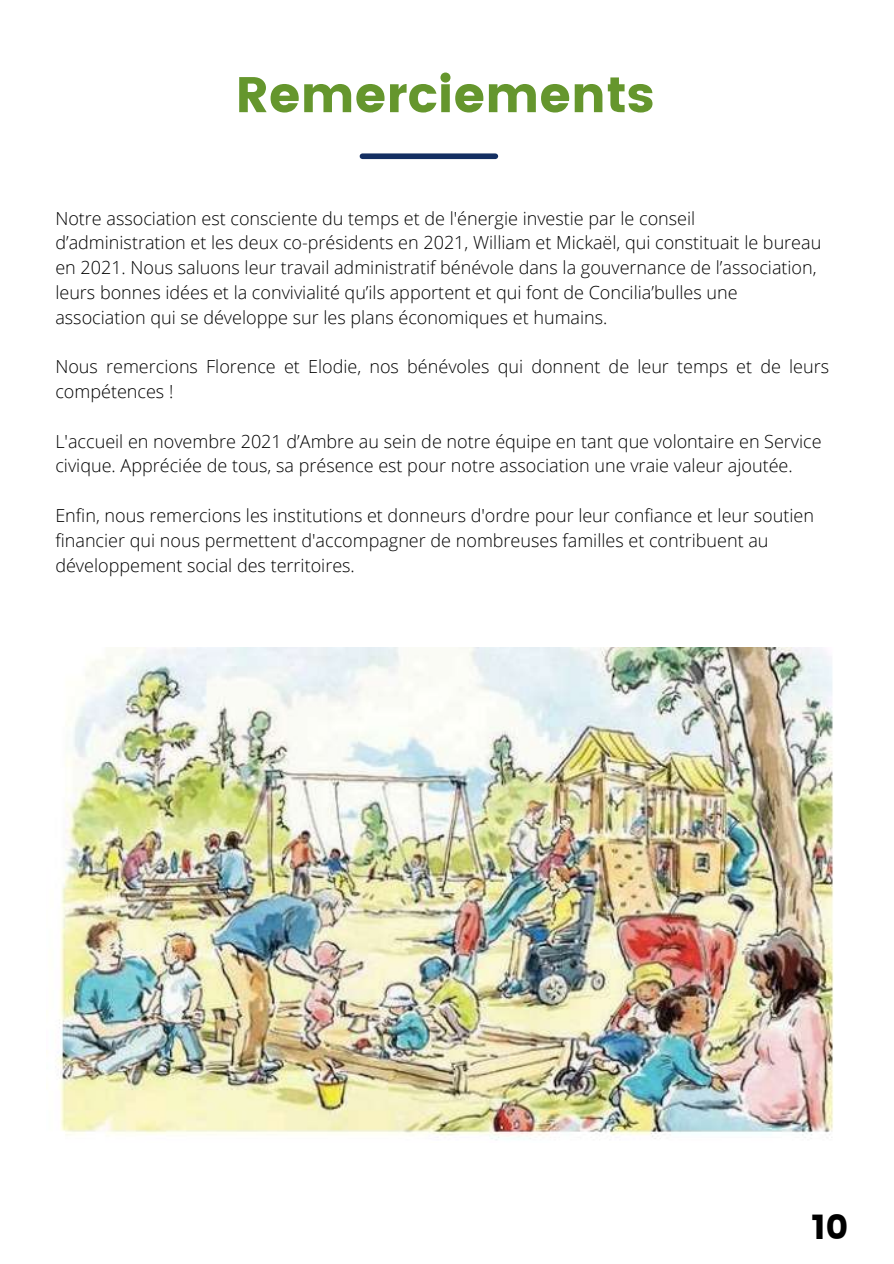
<style>
.page{position:relative;width:894px;height:1264px;background:#fff}
.page>*{position:absolute;margin:0;border:0;box-sizing:border-box;transform-origin:0 0}
.t1{font:49.95px "Poppins";color:#65962d}
.t2{font:34.35px "Poppins";color:#000}
.t3{font:300 18px/24.8px "Open Sans";color:#000}
</style>
<div class="page">
<div style="left:362px;top:153px;width:133px;height:6px;background:#142f62"></div>
<img style="left:55px;top:648px;width:778px;height:492px">
<h1 class="t1" style="left:235px;top:66px;width:420px">Remerciements</h1>
<p class="t3" style="left:55px;top:205px;width:767px">Notre association est consciente du temps et de l'énergie investie par le conseil d’administration et les deux co-présidents en 2021, William et Mickaël, qui constituait le bureau en 2021. Nous saluons leur travail administratif bénévole dans la gouvernance de l’association, leurs bonnes idées et la convivialité qu’ils apportent et qui font de Concilia’bulles une association qui se développe sur les plans économiques et humains.</p>
<p class="t3" style="left:55px;top:354px;width:775px">Nous remercions Florence et Elodie, nos bénévoles qui donnent de leur temps et de leurs compétences !</p>
<p class="t3" style="left:55px;top:428px;width:767px">L'accueil en novembre 2021 d’Ambre au sein de notre équipe en tant que volontaire en Service civique. Appréciée de tous, sa présence est pour notre association une vraie valeur ajoutée.</p>
<p class="t3" style="left:55px;top:502px;width:760px">Enfin, nous remercions les institutions et donneurs d'ordre pour leur confiance et leur soutien financier qui nous permettent d'accompagner de nombreuses familles et contribuent au développement social des territoires.</p>
<h2 class="t2" style="left:811px;top:1206px;width:38px">10</h2>
</div>
